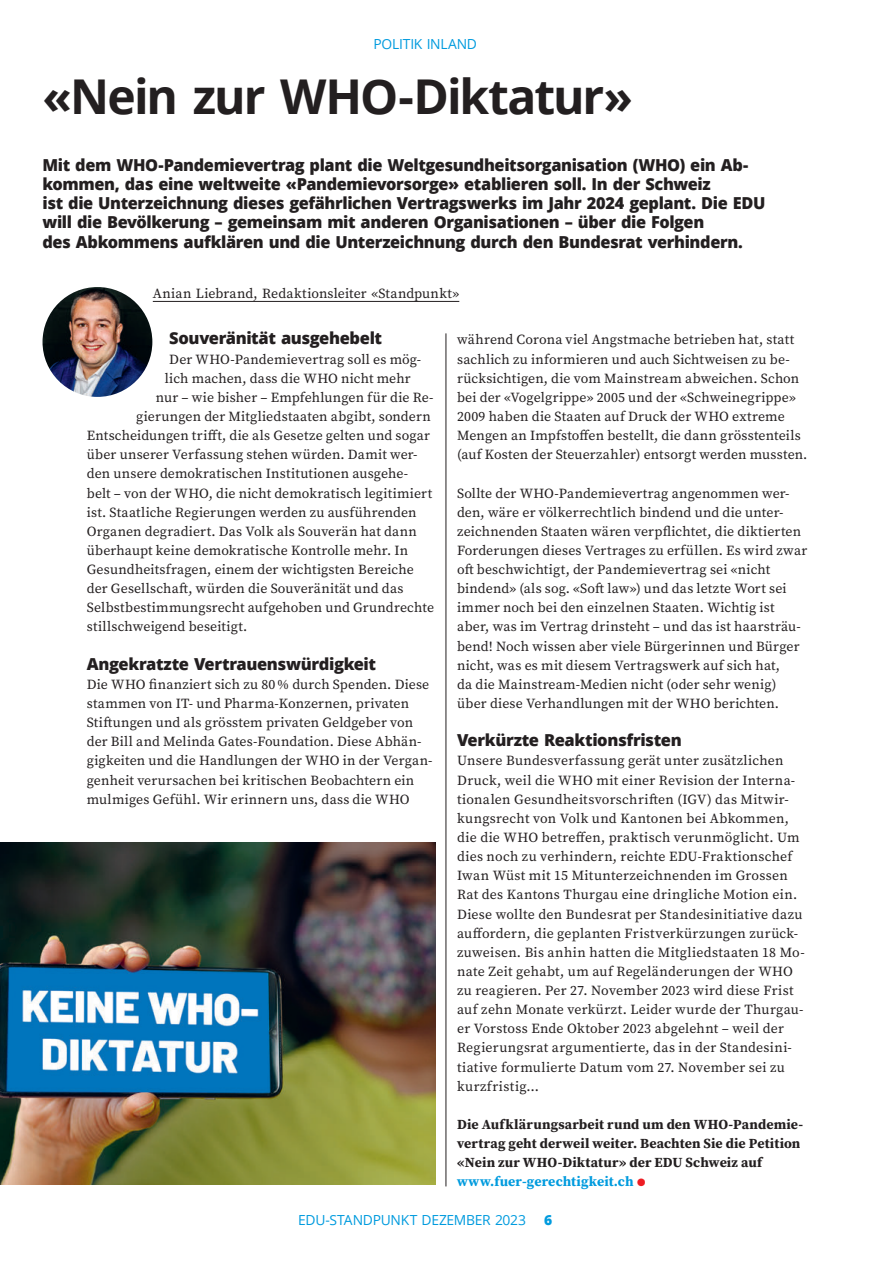
<style>
.page{position:relative;width:893px;height:1263px;background:#fff}
.page>*{position:absolute;margin:0;border:0;box-sizing:border-box;transform-origin:0 0}
.t1{font:700 48px "Open Sans";letter-spacing:-.04em;color:#231f20}
.t2{font:800 16.5px/19.2px "Open Sans";letter-spacing:-.025em;color:#231f20}
.t3{font:13.8px/19.2px "Source Serif Pro";letter-spacing:.01em;color:#231f20}
.t4{font:700 13.8px/19.2px "Source Serif Pro";letter-spacing:.005em;color:#231f20}
.t5{font:13.8px "Open Sans";letter-spacing:-.02em;color:#009bde}
.t6{font:800 13.8px "Open Sans";color:#009bde}
.s1{color:#009bde}
.s2{color:#ee1d23}
</style>
<div class="page">
<hr style="left:153px;top:301px;width:306px;height:1px;background:#231f20">
<hr style="left:446px;top:333px;width:1px;height:853px;background:#231f20">
<img style="left:0;top:842px;width:436px;height:343px">
<img style="left:43px;top:287px;width:109px;height:110px;border-radius:55px">
<p class="t5" style="left:373px;top:34px;width:105px">POLITIK INLAND</p>
<h1 class="t1" style="left:43px;top:63px;width:592px">«Nein zur WHO-Diktatur»</h1>
<p class="t2" style="left:43px;top:155px;width:724px">Mit dem WHO-Pandemievertrag plant die Weltgesundheitsorganisation (WHO) ein Ab&shy;kommen, das eine weltweite «Pandemievorsorge» etablieren soll. In der Schweiz<br>ist die Unterzeichnung dieses gefährlichen Vertragswerks im Jahr 2024 geplant. Die EDU will die Bevölkerung – gemeinsam mit anderen Organisationen – über die Folgen<br>des Abkommens aufklären und die Unterzeichnung durch den Bundesrat verhindern.</p>
<p class="t3" style="left:153px;top:284px;width:308px">Anian Liebrand, Redaktionsleiter «Standpunkt»</p>
<p class="t2" style="left:169px;top:328px;width:214px">Souveränität ausgehebelt</p>
<p class="t3" style="left:169px;top:349px;width:253px">Der WHO-Pandemievertrag soll es mög-</p>
<p class="t3" style="left:165px;top:368px;width:248px">lich machen, dass die WHO nicht mehr</p>
<p class="t3" style="left:156px;top:388px;width:279px">nur – wie bisher – Empfehlungen für die Re-</p>
<p class="t3" style="left:136px;top:407px;width:296px">gierungen der Mitgliedstaaten abgibt, sondern</p>
<p class="t3" style="left:87px;top:426px;width:345px">Entscheidungen trifft, die als Gesetze gelten und sogar</p>
<p class="t3" style="left:87px;top:445px;width:332px">über unserer Verfassung stehen würden. Damit wer-</p>
<p class="t3" style="left:87px;top:464px;width:323px">den unsere demokratischen Institutionen ausgehe-</p>
<p class="t3" style="left:87px;top:483px;width:347px">belt – von der WHO, die nicht demokratisch legitimiert</p>
<p class="t3" style="left:87px;top:502px;width:331px">ist. Staatliche Regierungen werden zu ausführenden</p>
<p class="t3" style="left:87px;top:522px;width:332px">Organen degradiert. Das Volk als Souverän hat dann</p>
<p class="t3" style="left:87px;top:541px;width:323px">überhaupt keine demokratische Kontrolle mehr. In</p>
<p class="t3" style="left:87px;top:560px;width:328px">Gesundheitsfragen, einem der wichtigsten Bereiche</p>
<p class="t3" style="left:87px;top:579px;width:318px">der Gesellschaft, würden die Souveränität und das</p>
<p class="t3" style="left:87px;top:598px;width:349px">Selbstbestimmungsrecht aufgehoben und Grundrechte</p>
<p class="t3" style="left:87px;top:617px;width:162px">stillschweigend beseitigt.</p>
<p class="t2" style="left:87px;top:653px;width:291px">Angekratzte Vertrauenswürdigkeit</p>
<p class="t3" style="left:87px;top:675px;width:347px">Die WHO finanziert sich zu 80% durch Spenden. Diese stammen von IT- und Pharma-Konzernen, privaten Stiftungen und als grösstem privaten Geldgeber von der Bill and Melinda Gates-Foundation. Diese Abhän&shy;gigkeiten und die Handlungen der WHO in der Vergan&shy;genheit verursachen bei kritischen Beobachtern ein mulmiges Gefühl. Wir erinnern uns, dass die WHO</p>
<p class="t3" style="left:457px;top:330px;width:352px">während Corona viel Angstmache betrieben hat, statt sachlich zu informieren und auch Sichtweisen zu be&shy;rücksichtigen, die vom Mainstream abweichen. Schon bei der «Vogelgrippe» 2005 und der «Schweinegrippe» 2009 haben die Staaten auf Druck der WHO extreme Mengen an Impfstoffen bestellt, die dann grösstenteils (auf Kosten der Steuerzahler) entsorgt werden mussten.</p>
<p class="t3" style="left:457px;top:483px;width:352px">Sollte der WHO-Pandemievertrag angenommen wer&shy;den, wäre er völkerrechtlich bindend und die unter&shy;zeichnenden Staaten wären verpflichtet, die diktierten Forderungen dieses Vertrages zu erfüllen. Es wird zwar oft beschwichtigt, der Pandemievertrag sei «nicht bindend» (als sog. «Soft law») und das letzte Wort sei immer noch bei den einzelnen Staaten. Wichtig ist aber, was im Vertrag drinsteht – und das ist haarsträu&shy;bend! Noch wissen aber viele Bürgerinnen und Bürger nicht, was es mit diesem Vertragswerk auf sich hat,<br>da die Mainstream-Medien nicht (oder sehr wenig) über diese Verhandlungen mit der WHO berichten.</p>
<p class="t2" style="left:457px;top:730px;width:226px">Verkürzte Reaktionsfristen</p>
<p class="t3" style="left:457px;top:751px;width:349px">Unsere Bundesverfassung gerät unter zusätzlichen Druck, weil die WHO mit einer Revision der Interna&shy;tionalen Gesundheitsvorschriften (IGV) das Mitwir&shy;kungsrecht von Volk und Kantonen bei Abkommen, die die WHO betreffen, praktisch verunmöglicht. Um dies noch zu verhindern, reichte EDU-Fraktionschef Iwan Wüst mit 15 Mitunterzeichnenden im Grossen Rat des Kantons Thurgau eine dringliche Motion ein.<br>Diese wollte den Bundesrat per Standesinitiative dazu auffordern, die geplanten Fristverkürzungen zurück&shy;zuweisen. Bis anhin hatten die Mitgliedstaaten 18 Mo&shy;nate Zeit gehabt, um auf Regeländerungen der WHO zu reagieren. Per 27. November 2023 wird diese Frist auf zehn Monate verkürzt. Leider wurde der Thurgau&shy;er Vorstoss Ende Oktober 2023 abgelehnt – weil der Regierungsrat argumentierte, das in der Standesini&shy;tiative formulierte Datum vom 27. November sei zu kurzfristig…</p>
<p class="t4" style="left:457px;top:1114px;width:348px">Die Aufklärungsarbeit rund um den WHO-Pandemie&shy;vertrag geht derweil weiter. Beachten Sie die Petition «Nein zur WHO-Diktatur» der EDU Schweiz auf <span class="s1">www.fuer-gerechtigkeit.ch</span> <span class="s2">●</span></p>
<p class="t5" style="left:298px;top:1210px;width:229px">EDU-STANDPUNKT DEZEMBER 2023</p>
<p class="t6" style="left:544px;top:1209px;width:10px">6</p>
</div>
